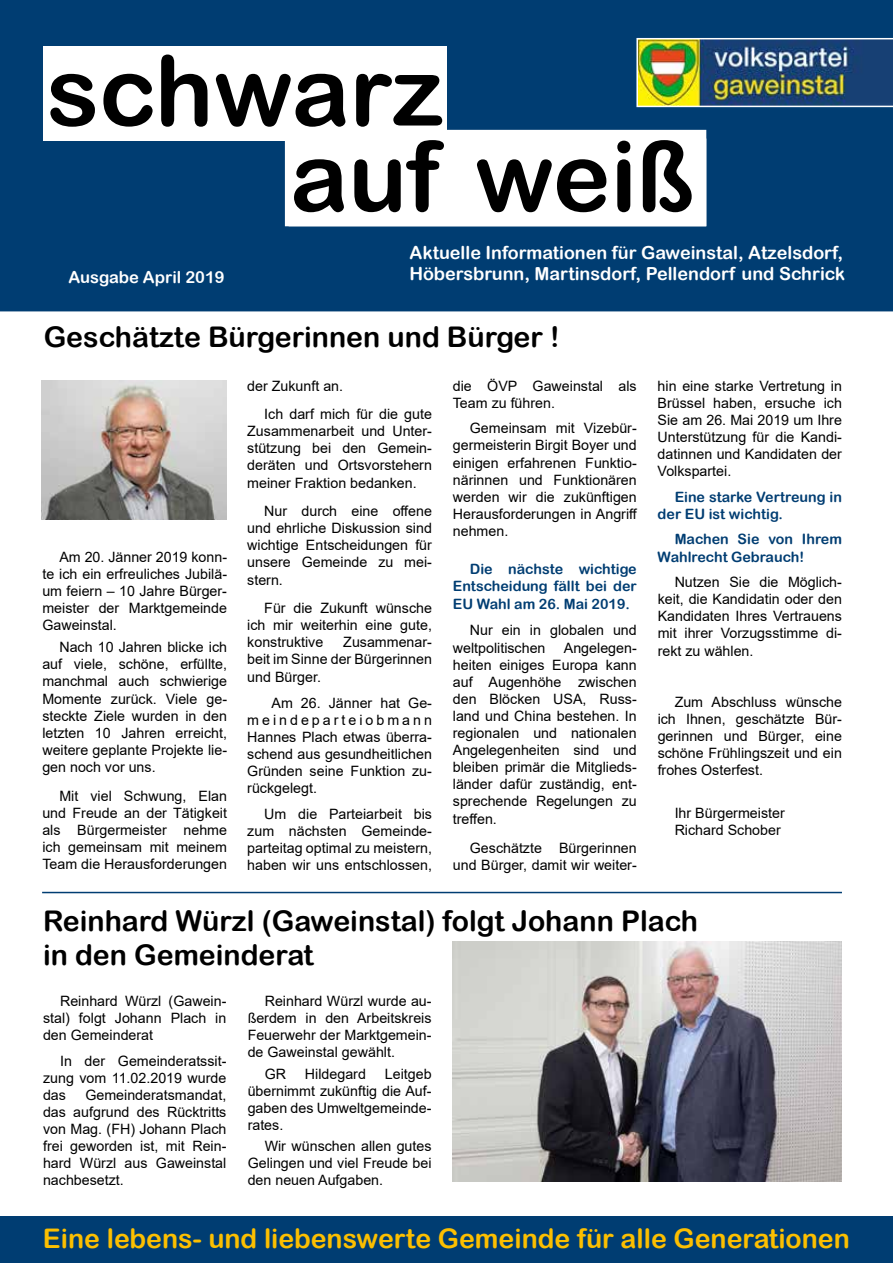
<style>
.page{position:relative;width:893px;height:1263px;background:#fff}
.page>*{position:absolute;margin:0;border:0;box-sizing:border-box;transform-origin:0 0}
.t1{font:97.5px "Arial Rounded MT Bold";color:#000}
.t2{font:28.5px/34.2px "Arial Rounded MT Bold";color:#000}
.t3{font:27px "Arial Rounded MT Bold";color:#fcbf00}
.t4{font:18px/21.6px "Arial Rounded MT Bold";color:#fff}
.t5{font:16.5px "Arial Rounded MT Bold";color:#fff}
.t6{font:14.25px/17.1px "Arial";color:#000;text-align:justify}
.t7{font:14.25px/17.1px "Arial Rounded MT Bold";color:#003d72}
</style>
<div class="page">
<div style="left:0;top:1216px;width:893px;height:47px;background:#003d72"></div>
<div style="left:0;top:0;width:893px;height:311px;background:#003d72"></div>
<div style="left:43px;top:46px;width:403px;height:95px;background:#fff"></div>
<img style="left:636px;top:38px;width:257px;height:69px">
<div style="left:285px;top:130px;width:421px;height:96px;background:#fff"></div>
<img style="left:453px;top:942px;width:389px;height:240px">
<img style="left:42px;top:380px;width:184px;height:140px">
<hr style="left:42px;top:892px;width:800px;height:1px;background:#003d72">
<h1 class="t1" style="left:46px;top:33px;width:398px">schwarz</h1>
<p class="t5" style="left:68px;top:268px;width:158px">Ausgabe April 2019</p>
<h1 class="t1" style="left:290px;top:119px;width:406px">auf weiß</h1>
<p class="t4" style="left:409px;top:241px;width:437px">Aktuelle Informationen für Gaweinstal, Atzelsdorf,<br>Höbersbrunn, Martinsdorf, Pellendorf und Schrick</p>
<h2 class="t2" style="left:44px;top:319px;width:517px">Geschätzte Bürgerinnen und Bürger !</h2>
<p class="t6" style="left:42px;top:548px;width:186px;text-indent:17px">Am 20. Jänner 2019 konn&shy;te ich ein erfreuliches Jubilä&shy;um feiern – 10 Jahre Bürger&shy;meister der Marktgemeinde Gaweinstal.</p>
<p class="t6" style="left:42px;top:639px;width:186px;text-indent:17px">Nach 10 Jahren blicke ich auf viele, schöne, erfüllte, manchmal auch schwierige Momente zurück. Viele ge&shy;steckte Ziele wurden in den letzten 10 Jahren erreicht, weitere geplante Projekte lie&shy;gen noch vor uns.</p>
<p class="t6" style="left:42px;top:787px;width:186px;text-indent:17px">Mit viel Schwung, Elan und Freude an der Tätigkeit als Bürgermeister nehme ich gemeinsam mit meinem Team die Herausforderungen</p>
<p class="t6" style="left:264px;top:371px;width:169px;line-height:28.7px;text-indent:-17px">der Zukunft an.<br>Ich darf mich für die gute</p>
<p class="t6" style="left:247px;top:423px;width:186px">Zusammenarbeit und Unter&shy;stützung bei den Gemein&shy;deräten und Ortsvorstehern meiner Fraktion bedanken.</p>
<p class="t6" style="left:247px;top:502px;width:186px;text-indent:17px">Nur durch eine offene und ehrliche Diskussion sind wichtige Entscheidungen für unsere Gemeinde zu mei&shy;stern.</p>
<p class="t6" style="left:247px;top:599px;width:186px;text-indent:17px">Für die Zukunft wünsche ich mir weiterhin eine gute, konstruktive</p>
<p class="t6" style="left:247px;top:634px;width:186px;text-indent:96px">Zusammenar&shy;beit im Sinne der Bürgerinnen und Bürger.</p>
<p class="t6" style="left:247px;top:694px;width:186px;text-indent:24px">Am 26. Jänner hat Ge&shy;meindeparteiobmann Hannes Plach etwas überra&shy;schend aus gesundheitlichen Gründen seine Funktion zu&shy;rückgelegt.</p>
<p class="t6" style="left:247px;top:805px;width:186px;text-indent:17px">Um die Parteiarbeit bis zum nächsten Gemeinde&shy;parteitag optimal zu meistern, haben wir uns entschlossen,</p>
<p class="t6" style="left:453px;top:377px;width:185px">die ÖVP Gaweinstal als<br>Team zu führen.</p>
<p class="t6" style="left:453px;top:420px;width:186px;text-indent:17px">Gemeinsam mit Vizebür&shy;germeisterin Birgit Boyer und einigen erfahrenen Funktio&shy;närinnen und Funktionären werden wir die zukünftigen Herausforderungen in Angriff nehmen.</p>
<p class="t7" style="left:453px;top:560px;width:185px;text-align:justify;text-indent:17px">Die nächste wichtige Entscheidung fällt bei der EU Wahl am 26. Mai 2019.</p>
<p class="t6" style="left:453px;top:622px;width:185px;text-indent:17px">Nur ein in globalen und weltpolitischen</p>
<p class="t6" style="left:453px;top:639px;width:185px;text-indent:111px">Angelegen&shy;heiten einiges Europa kann auf Augenhöhe zwischen den Blöcken USA, Russ&shy;land und China bestehen. In regionalen und nationalen Angelegenheiten sind und bleiben primär die Mitglieds&shy;länder dafür zuständig, ent&shy;sprechende Regelungen zu treffen.</p>
<p class="t6" style="left:453px;top:840px;width:185px;text-align:right">Geschätzte Bürgerinnen und Bürger, damit wir weiter-</p>
<p class="t6" style="left:658px;top:377px;width:186px">hin eine starke Vertretung in Brüssel haben, ersuche ich Sie am 26. Mai 2019 um Ihre Unterstützung für die Kandi&shy;datinnen und Kandidaten der Volkspartei.</p>
<p class="t7" style="left:658px;top:488px;width:186px;text-indent:17px">Eine starke Vertreung in der EU ist wichtig.</p>
<p class="t7" style="left:658px;top:531px;width:186px;text-indent:17px">Machen Sie von Ihrem<br>Wahlrecht Gebrauch!</p>
<p class="t6" style="left:658px;top:573px;width:186px;text-indent:17px">Nutzen Sie die Möglich&shy;keit, die Kandidatin oder den Kandidaten Ihres Vertrauens mit ihrer Vorzugsstimme di&shy;rekt zu wählen.</p>
<p class="t6" style="left:658px;top:693px;width:186px;text-indent:17px">Zum Abschluss wünsche ich Ihnen, geschätzte Bür&shy;gerinnen und Bürger, eine schöne Frühlingszeit und ein frohes Osterfest.</p>
<p class="t6" style="left:675px;top:804px;width:112px">Ihr Bürgermeister<br>Richard Schober</p>
<h2 class="t2" style="left:43px;top:903px;width:657px">Reinhard Würzl (Gaweinstal) folgt Johann Plach in den Gemeinderat</h2>
<p class="t6" style="left:43px;top:992px;width:185px;text-indent:17px">Reinhard Würzl (Gawein&shy;stal) folgt Johann Plach in den Gemeinderat</p>
<p class="t6" style="left:43px;top:1052px;width:185px;text-indent:17px">In der Gemeinderatssit&shy;zung vom 11.02.2019 wurde das</p>
<p class="t6" style="left:248px;top:992px;width:185px;text-indent:17px">Reinhard Würzl wurde au&shy;ßerdem in den Arbeitskreis Feuerwehr der Marktgemein&shy;de Gaweinstal gewählt.</p>
<p class="t6" style="left:265px;top:1065px;width:23px">GR</p>
<p class="t6" style="left:305px;top:1065px;width:62px">Hildegard</p>
<p class="t6" style="left:248px;top:1065px;width:185px;text-indent:137px">Leitgeb übernimmt zukünftig die Auf&shy;gaben des Umweltgemeinde&shy;rates.</p>
<p class="t6" style="left:248px;top:1137px;width:185px;text-indent:17px">Wir wünschen allen gutes Gelingen und viel Freude bei den neuen Aufgaben.</p>
<p class="t6" style="left:43px;top:1086px;width:185px;text-indent:42px">Gemeinderatsmandat, das aufgrund des Rücktritts von Mag. (FH) Johann Plach frei geworden ist, mit Rein&shy;hard Würzl aus Gaweinstal nachbesetzt.</p>
<h3 class="t3" style="left:43px;top:1222px;width:808px">Eine lebens- und liebenswerte Gemeinde für alle Generationen</h3>
</div>
